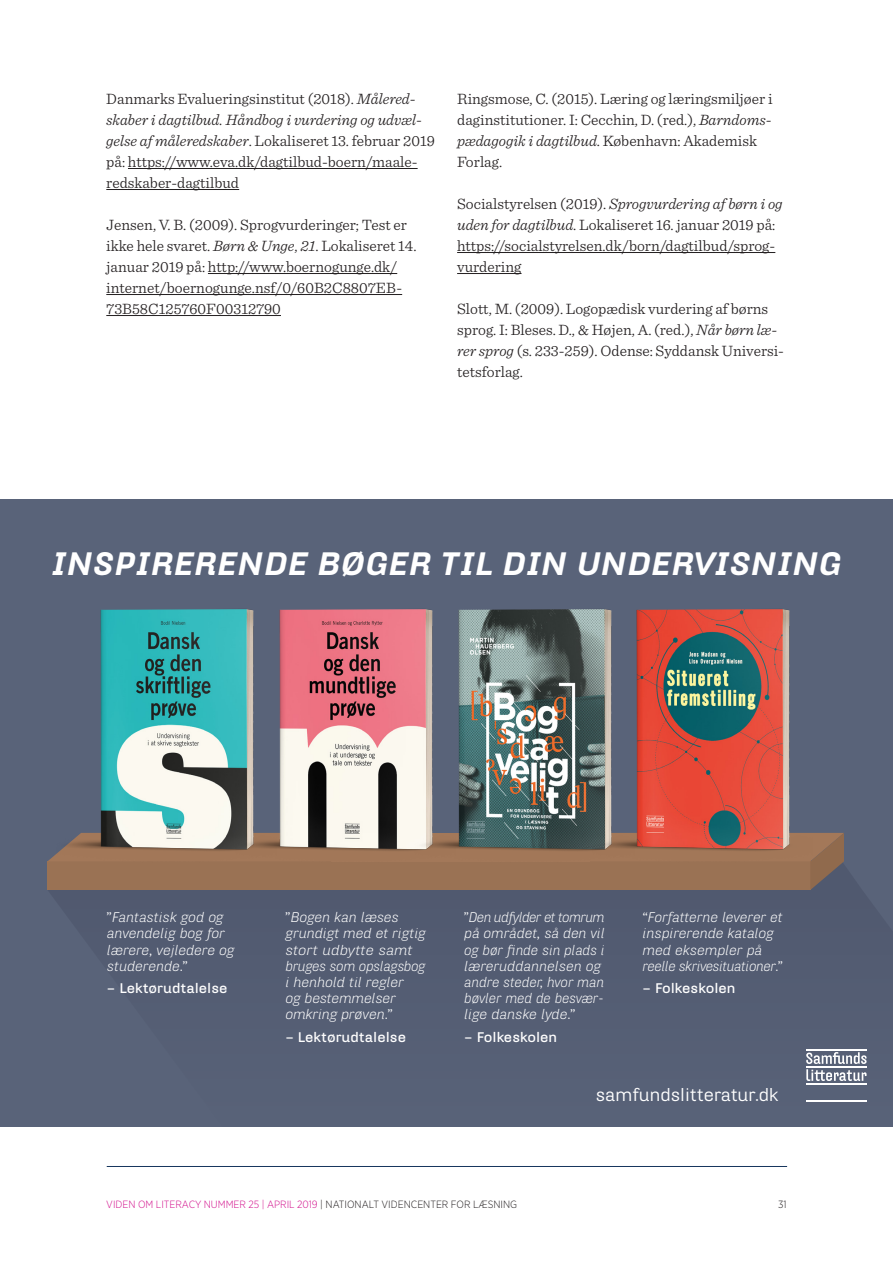
<style>
.page{position:relative;width:893px;height:1263px;background:#fff}
.page>*{position:absolute;margin:0;border:0;box-sizing:border-box;transform-origin:0 0}
.t1{font:italic 900 31.35px "Hydra Text";color:#fff}
.t2{font:17.4px "Hydra Text";color:#fff}
.NEW_brød{font:300 15.75px/21px "Sentinel";color:#231f20}
.t3{font:italic 300 13.5px/16.2px "Hydra Text";color:#fff}
.t4{font:italic 300 13.5px/16.2px "Hydra Text";color:#fff;scale:.95 1}
.t5{font:700 13.5px "Hydra Text";color:#fff}
.t6{font:300 10.5px "Gotham Narrow";color:#d20e8c}
.t7{font:300 10.5px "Gotham Narrow";color:#231f20}
.s1{font-style:italic}
.s2{color:#231f20}
</style>
<div class="page">
<hr style="left:107px;top:1166px;width:680px;height:1px;background:#17365d">
<hr style="left:128px;top:168px;width:290px;height:1px;background:#231f20">
<hr style="left:106px;top:189px;width:133px;height:1px;background:#231f20">
<hr style="left:208px;top:273px;width:189px;height:1px;background:#231f20">
<hr style="left:106px;top:294px;width:296px;height:1px;background:#231f20">
<hr style="left:106px;top:315px;width:175px;height:1px;background:#231f20">
<hr style="left:457px;top:252px;width:318px;height:1px;background:#231f20">
<hr style="left:457px;top:273px;width:64px;height:1px;background:#231f20">
<div style="left:0;top:500px;width:893px;height:627px;background:#596379"></div>
<div style="left:47px;top:861px;width:259px;height:29px;background:#9a7254"></div>
<div style="left:298px;top:861px;width:258px;height:29px;background:#9a7254"></div>
<div style="left:552px;top:861px;width:258px;height:29px;background:#9a7254"></div>
<svg style="left:48px;top:853px;width:9px;height:8px"></svg>
<svg style="left:810px;top:833px;width:34px;height:57px"></svg>
<img style="left:57px;top:609px;width:178px;height:252px">
<img style="left:235px;top:609px;width:179px;height:252px">
<img style="left:414px;top:609px;width:179px;height:252px">
<img style="left:593px;top:609px;width:220px;height:256px">
<hr style="left:806px;top:1049px;width:61px;height:1px;background:#fff">
<hr style="left:806px;top:1066px;width:61px;height:1px;background:#fff">
<hr style="left:806px;top:1083px;width:61px;height:1px;background:#fff">
<hr style="left:806px;top:1100px;width:61px;height:1px;background:#fff">
<svg style="left:806px;top:1052px;width:60px;height:29px"></svg>
<p class="NEW_brød" style="left:106px;top:87px;width:330px">Danmarks Evalueringsinstitut (2018). <span class="s1">Målered&shy;skaber i dagtilbud. Håndbog i vurdering og udvæl&shy;gelse af måleredskaber</span>. Lokaliseret 13. februar 2019 på: https://www.eva.dk/dagtilbud-boern/maale&shy;redskaber-dagtilbud</p>
<p class="NEW_brød" style="left:106px;top:213px;width:312px">Jensen, V. B. (2009). Sprogvurderinger; Test er ikke hele svaret. <span class="s1">Børn &amp; Unge</span>, <span class="s1">21</span>. Lokaliseret 14. januar 2019 på: http://www.boernogunge.dk/ internet/boernogunge.nsf/0/60B2C8807EB-73B58C125760F00312790</p>
<p class="NEW_brød" style="left:457px;top:87px;width:317px">Ringsmose, C. (2015). Læring og læringsmiljøer i daginstitutioner. I: Cecchin, D. (red.), <span class="s1">Barndoms&shy;pædagogik i dagtilbud</span>. København: Akademisk Forlag.</p>
<p class="NEW_brød" style="left:457px;top:192px;width:327px">Socialstyrelsen (2019). <span class="s1">Sprogvurdering af børn i og uden for dagtilbud</span>. Lokaliseret 16. januar 2019 på: https://socialstyrelsen.dk/born/dagtilbud/sprog&shy;vurdering</p>
<p class="NEW_brød" style="left:457px;top:297px;width:328px">Slott, M. (2009). Logopædisk vurdering af børns sprog. I: Bleses. D., &amp; Højen, A. (red.), <span class="s1">Når børn læ&shy;rer sprog</span> (s. 233-259). Odense: Syddansk Universi&shy;tetsforlag.</p>
<h1 class="t1" style="left:52px;top:543px;width:792px">INSPIRERENDE BØGER TIL DIN UNDERVISNING</h1>
<p class="t3" style="left:107px;top:909px;width:129px">”Fantastisk god og anvendelig bog for lærere, vejledere og studerende.”</p>
<p class="t5" style="left:107px;top:979px;width:122px">– Lektørudtalelse</p>
<p class="t3" style="left:285px;top:909px;width:142px">”Bogen kan læses grundigt med et rigtig stort udbytte samt bruges som opslagsbog i henhold til regler<br>og bestemmelser omkring prøven.”</p>
<p class="t5" style="left:285px;top:1028px;width:122px">– Lektørudtalelse</p>
<p class="t4" style="left:464px;top:909px;width:149px">”Den udfylder et tomrum på området, så den vil og bør finde sin plads i læreruddannelsen og andre steder, hvor man bøvler med de besvær&shy;lige danske lyde.”</p>
<p class="t5" style="left:464px;top:1028px;width:94px">– Folkeskolen</p>
<p class="t3" style="left:643px;top:909px;width:142px">“Forfatterne leverer et inspirerende katalog med eksempler på reelle skrivesituationer.”</p>
<p class="t5" style="left:643px;top:979px;width:94px">– Folkeskolen</p>
<p class="t2" style="left:596px;top:1084px;width:184px">samfundslitteratur.dk</p>
<p class="t6" style="left:106px;top:1197px;width:412px">VIDEN OM LITERACY NUMMER 25 | APRIL 2019 <span class="s2">| NATIONALT VIDENCENTER FOR LÆSNING</span></p>
<p class="t7" style="left:778px;top:1197px;width:10px">31</p>
</div>
